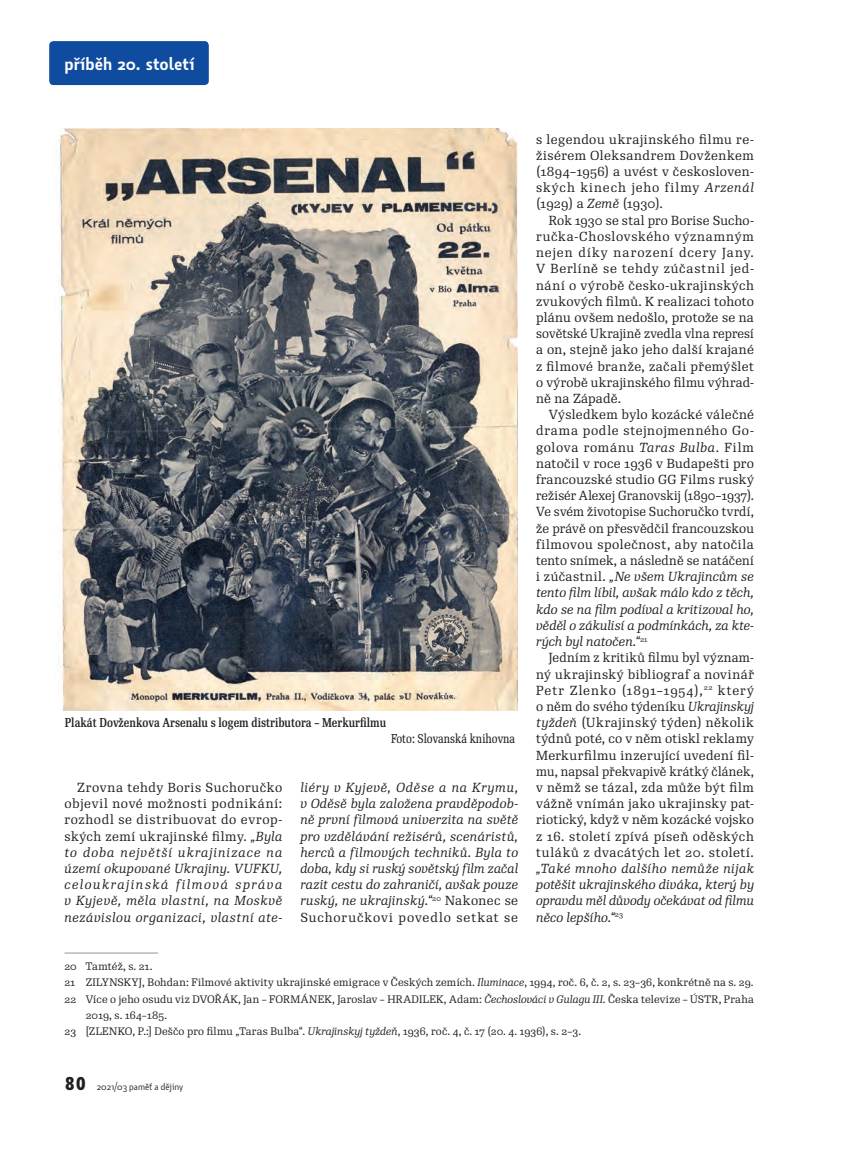
<style>
.page{position:relative;width:860px;height:1150px;background:#fff}
.page>*{position:absolute;margin:0;border:0;box-sizing:border-box;transform-origin:0 0}
.t1{font:600 18px "Botanika Std";color:#fff}
.t2{font:12.75px/16.2px "Re Public Std";letter-spacing:.03em;color:#231f20;text-align:justify}
.t3{font:italic 12.75px/16.2px "Re Public Std";letter-spacing:.02em;color:#231f20;text-align:justify}
.t4{font:500 12.45px "Re Public Std Cond";color:#231f20}
.t5{font:12.45px "Re Public Std Cond";color:#231f20}
.t6{font:10.5px "Re Public Std";letter-spacing:.015em;color:#231f20}
.t7{font:9.75px "Botanika Std";color:#231f20}
.s1{font-style:normal}
.s2{font-style:italic}
.s3{font-family:"Botanika Mono";font-weight:700;font-size:18px}
</style>
<div class="page">
<div style="left:49px;top:41px;width:160px;height:44px;background:#0f4ca0;border-radius:4px"></div>
<hr style="left:64px;top:952px;width:94px;height:1px;background:#939598">
<img style="left:58px;top:128px;width:459px;height:583px">
<h1 class="t1" style="left:64px;top:51px;width:131px">příběh 20. století</h1>
<p class="t4" style="left:65px;top:714px;width:323px">Plakát Dovženkova Arsenalu s logem distributora – Merkurfilmu</p>
<p class="t5" style="left:391px;top:731px;width:125px">Foto: Slovanská knihovna</p>
<p class="t3" style="left:64px;top:779px;width:219px;text-indent:13px"><span class="s1">Zrovna tehdy Boris Suchoručko objevil nové možnosti podnikání: rozhodl se distribuovat do evrop&shy;ských zemí ukrajinské filmy.</span> „Byla to doba největší ukrajinizace na území okupované Ukrajiny. VUFKU, celoukrajinská filmová správa v Kyjevě, měla vlastní, na Moskvě nezávislou organizaci, vlastní ate-</p>
<p class="t3" style="left:300px;top:779px;width:219px">liéry v Kyjevě, Oděse a na Krymu, v Oděsě byla založena pravděpodob&shy;ně první filmová univerzita na světě pro vzdělávání režisérů, scenáristů, herců a filmových techniků. Byla to doba, kdy si ruský sovětský film začal razit cestu do zahraničí, avšak pouze ruský, ne ukrajinský.“<sup>20</sup> <span class="s1">Nakonec se Suchoručkovi povedlo setkat se</span></p>
<p class="t2" style="left:536px;top:131px;width:219px">s legendou ukrajinského filmu re&shy;žisérem Oleksandrem Dovženkem (1894–1956) a uvést v českosloven&shy;ských kinech jeho filmy <span class="s2">Arzenál </span>(1929) a <span class="s2">Země</span> (1930).</p>
<p class="t2" style="left:536px;top:212px;width:219px;text-indent:13px">Rok 1930 se stal pro Borise Sucho&shy;ručka-Choslovského významným nejen díky narození dcery Jany.<br>V Berlíně se tehdy zúčastnil jed&shy;nání o výrobě česko-ukrajinských zvukových filmů. K realizaci tohoto plánu ovšem nedošlo, protože se na sovětské Ukrajině zvedla vlna represí a on, stejně jako jeho další krajané z filmové branže, začali přemýšlet o výrobě ukrajinského filmu výhrad&shy;ně na Západě.</p>
<p class="t2" style="left:536px;top:406px;width:219px;text-indent:13px">Výsledkem bylo kozácké válečné drama podle stejnojmenného Go&shy;golova románu <span class="s2">Taras Bulba</span>. Film natočil v roce 1936 v Budapešti pro francouzské studio GG Films ruský režisér Alexej Granovskij (1890–1937).<br>Ve svém životopise Suchoručko tvrdí, že právě on přesvědčil francouzskou filmovou společnost, aby natočila tento snímek, a následně se natáčení i zúčastnil. <span class="s2">„Ne všem Ukrajincům se tento film líbil, avšak málo kdo z těch, kdo se na film podíval a kritizoval ho, věděl o zákulisí a podmínkách, za kte&shy;rých byl natočen.“</span><sup>21</sup></p>
<p class="t2" style="left:536px;top:649px;width:219px;text-indent:13px">Jedním z kritiků filmu byl význam&shy;ný ukrajinský bibliograf a novinář Petr Zlenko (1891–1954),<sup>22</sup> který o něm do svého týdeníku <span class="s2">Ukrajinskyj tyždeň</span> (Ukrajinský týden) několik týdnů poté, co v něm otiskl reklamy Merkurfilmu inzerující uvedení fil&shy;mu, napsal překvapivě krátký článek, v němž se tázal, zda může být film vážně vnímán jako ukrajinsky pat&shy;riotický, když v něm kozácké vojsko z 16. století zpívá píseň oděských tuláků z dvacátých let 20. století.</p>
<p class="t3" style="left:536px;top:860px;width:219px">„Také mnoho dalšího nemůže nijak potěšit ukrajinského diváka, který by opravdu měl důvody očekávat od filmu něco lepšího.“<sup>23</sup></p>
<p class="t6" style="left:64px;top:959px;width:90px">20 Tamtéž, s. 21.</p>
<p class="t6" style="left:64px;top:976px;width:690px">21 ZILYNSKYJ, Bohdan: Filmové aktivity ukrajinské emigrace v Českých zemích. <span class="s2">Iluminace</span>, 1994, roč. 6, č. 2, s. 23–36, konkrétně na s. 29.</p>
<p class="t6" style="left:64px;top:992px;width:690px">22 Více o jeho osudu viz DVOŘÁK, Jan – FORMÁNEK, Jaroslav – HRADILEK, Adam: <span class="s2">Čechoslováci v Gulagu III</span>. Česka televize – ÚSTR, Praha</p>
<p class="t6" style="left:86px;top:1008px;width:83px">2019, s. 164–185.</p>
<p class="t6" style="left:64px;top:1024px;width:518px">23 [ZLENKO, P.:] Deščo pro filmu „Taras Bulba“. <span class="s2">Ukrajinskyj tyždeň</span>, 1936, roč. 4, č. 17 (20. 4. 1936), s. 2–3.</p>
<p class="t7" style="left:64px;top:1080px;width:120px"><span class="s3">80</span> 2021/03 paměť a dějiny</p>
</div>
